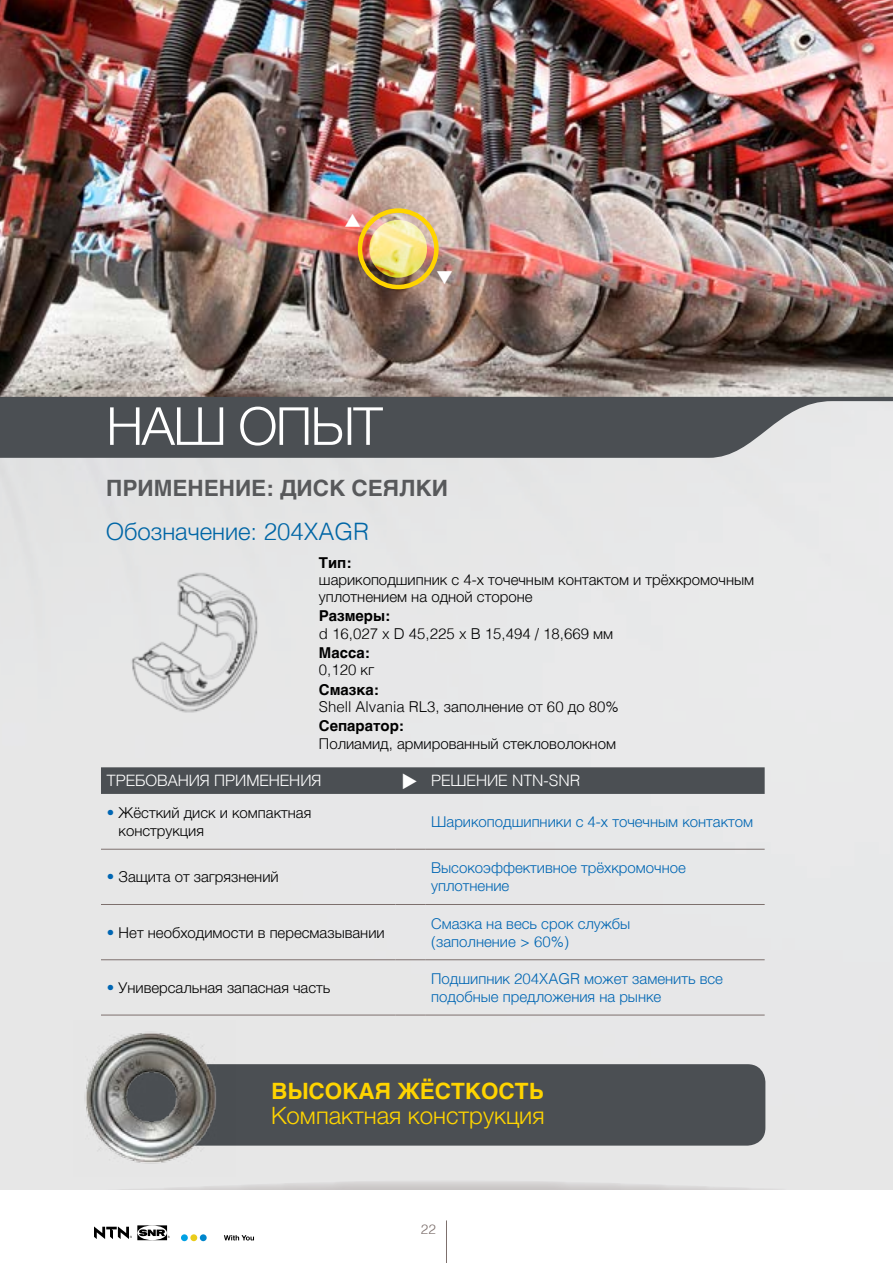
<style>
.page{position:relative;width:893px;height:1263px;background:#e7e7e8}
.page>*{position:absolute;margin:0;border:0;box-sizing:border-box;transform-origin:0 0}
.t1{font:300 52.5px "Helvetica";letter-spacing:-.03em;color:#fff}
.t2{font:300 24px "Helvetica";color:#ffd400}
.t3{font:300 24px "Helvetica";color:#0066a6}
.t4{font:700 22.5px "Helvetica";color:#58595b}
.t5{font:700 22.5px "Helvetica";color:#ffd400}
.t6{font:300 15.75px "Helvetica";color:#fff}
.t7{font:300 15px/17.2px "Helvetica";color:#000}
.t8{font:300 15px/18px "Helvetica";color:#0066b3}
.t9{font:700 15px "Helvetica";color:#000}
.t10{font:300 13.5px "Helvetica";color:#7d706d}
.s1{color:#0066b3}
</style>
<div class="page">
<hr style="left:21px;top:1190px;width:872px;height:1px;background:#a79d9a">
<div style="left:0;top:1191px;width:893px;height:72px;background:#fff"></div>
<hr style="left:446px;top:1220px;width:1px;height:43px;background:#7d706d">
<svg style="left:94px;top:1181px;width:693px;height:59px"></svg>
<div style="left:181px;top:1234px;width:7px;height:7px;background:#00a1e4;border-radius:50%"></div>
<div style="left:200px;top:1234px;width:7px;height:7px;background:#0086cc;border-radius:50%"></div>
<div style="left:190px;top:1234px;width:7px;height:7px;background:#eacc1b;border-radius:50%"></div>
<img style="left:0;top:0;width:893px;height:397px">
<svg style="left:0;top:397px;width:893px;height:61px;background:#5f6366"></svg>
<svg style="left:101px;top:767px;width:664px;height:27px;background:#4d5155"></svg>
<hr style="left:101px;top:849px;width:294px;height:1px;background:#7d706d">
<hr style="left:395px;top:849px;width:30px;height:1px;background:#7d706d">
<hr style="left:425px;top:849px;width:340px;height:1px;background:#7d706d">
<hr style="left:101px;top:904px;width:294px;height:1px;background:#7d706d">
<hr style="left:395px;top:904px;width:30px;height:1px;background:#7d706d">
<hr style="left:425px;top:904px;width:340px;height:1px;background:#7d706d">
<hr style="left:101px;top:959px;width:294px;height:1px;background:#7d706d">
<hr style="left:395px;top:959px;width:30px;height:1px;background:#7d706d">
<hr style="left:425px;top:959px;width:340px;height:1px;background:#7d706d">
<hr style="left:101px;top:1015px;width:294px;height:1px;background:#7d706d">
<hr style="left:395px;top:1015px;width:30px;height:1px;background:#7d706d">
<hr style="left:425px;top:1015px;width:340px;height:1px;background:#7d706d">
<div style="left:101px;top:1064px;width:664px;height:81px;background:#4b4f53;border-radius:18px"></div>
<img style="left:84px;top:1031px;width:152px;height:133px">
<div style="left:358px;top:208px;width:81px;height:81px;border:4px solid #ffd400;border-radius:50%"></div>
<svg style="left:369px;top:220px;width:58px;height:58px;background:#f3e48c"></svg>
<img style="left:131px;top:573px;width:127px;height:140px">
<svg style="left:345px;top:214px;width:19px;height:19px"></svg>
<svg style="left:433px;top:265px;width:19px;height:20px"></svg>
<h1 class="t1" style="left:106px;top:382px;width:278px">Наш опыт</h1>
<h3 class="t4" style="left:106px;top:470px;width:263px">Применение: диск сеялк</h3>
<h3 class="t4" style="left:432px;top:470px;width:18px">и</h3>
<h2 class="t3" style="left:106px;top:511px;width:264px">Обозначение: 204XAGR</h2>
<p class="t9" style="left:319px;top:550px;width:34px">Тип:</p>
<p class="t7" style="left:319px;top:570px;width:437px">шарикоподшипник с 4-х точечным контактом и трёхкромочным уплотнением на одной стороне</p>
<p class="t9" style="left:319px;top:604px;width:73px">Размеры:</p>
<p class="t7" style="left:319px;top:624px;width:296px">d 16,027 x D 45,225 x B 15,494 / 18,669 мм</p>
<p class="t9" style="left:319px;top:641px;width:52px">Масса:</p>
<p class="t7" style="left:319px;top:660px;width:57px">0,120 кг</p>
<p class="t9" style="left:319px;top:677px;width:61px">Смазка:</p>
<p class="t7" style="left:319px;top:697px;width:301px">Shell Alvania RL3, заполнение от 60 до 80%</p>
<p class="t9" style="left:319px;top:714px;width:87px">Сепаратор:</p>
<p class="t7" style="left:319px;top:734px;width:299px">Полиамид, армированный стекловолокном</p>
<p class="t6" style="left:107px;top:767px;width:51px">ТРЕБОВА</p>
<p class="t6" style="left:178px;top:767px;width:145px">НИЯ ПРИМЕНЕНИЯ</p>
<p class="t6" style="left:401px;top:767px;width:180px">◆ РЕШЕНИЕ NTN-SNR</p>
<p class="t7" style="left:119px;top:802px;width:194px;line-height:18px;text-indent:-12px"><span class="s1">•</span> Жёсткий диск и компактная конструкция</p>
<p class="t8" style="left:431px;top:811px;width:323px">Шарикоподшипники с 4-х точечным контактом</p>
<p class="t7" style="left:107px;top:867px;width:173px"><span class="s1">•</span> Защита от загрязнений</p>
<p class="t8" style="left:431px;top:858px;width:256px">Высокоэффективное трёхкромочное уплотнение</p>
<p class="t7" style="left:107px;top:922px;width:279px"><span class="s1">•</span> Нет необходимости в пересмазывании</p>
<p class="t8" style="left:431px;top:913px;width:201px">Смазка на весь срок службы (заполнение &gt; 60%)</p>
<p class="t7" style="left:107px;top:978px;width:225px"><span class="s1">•</span> Универсальная запасная часть</p>
<p class="t8" style="left:431px;top:968px;width:293px">Подшипник 204XAGR может заменить все подобные предложения на рынке</p>
<h3 class="t5" style="left:271px;top:1072px;width:34px">Высокая</h3>
<h3 class="t5" style="left:397px;top:1072px;width:18px">жёсткость</h3>
<h2 class="t2" style="left:271px;top:1095px;width:275px">Компактная конструкция</h2>
<p class="t10" style="left:421px;top:1218px;width:17px">22</p>
</div>
